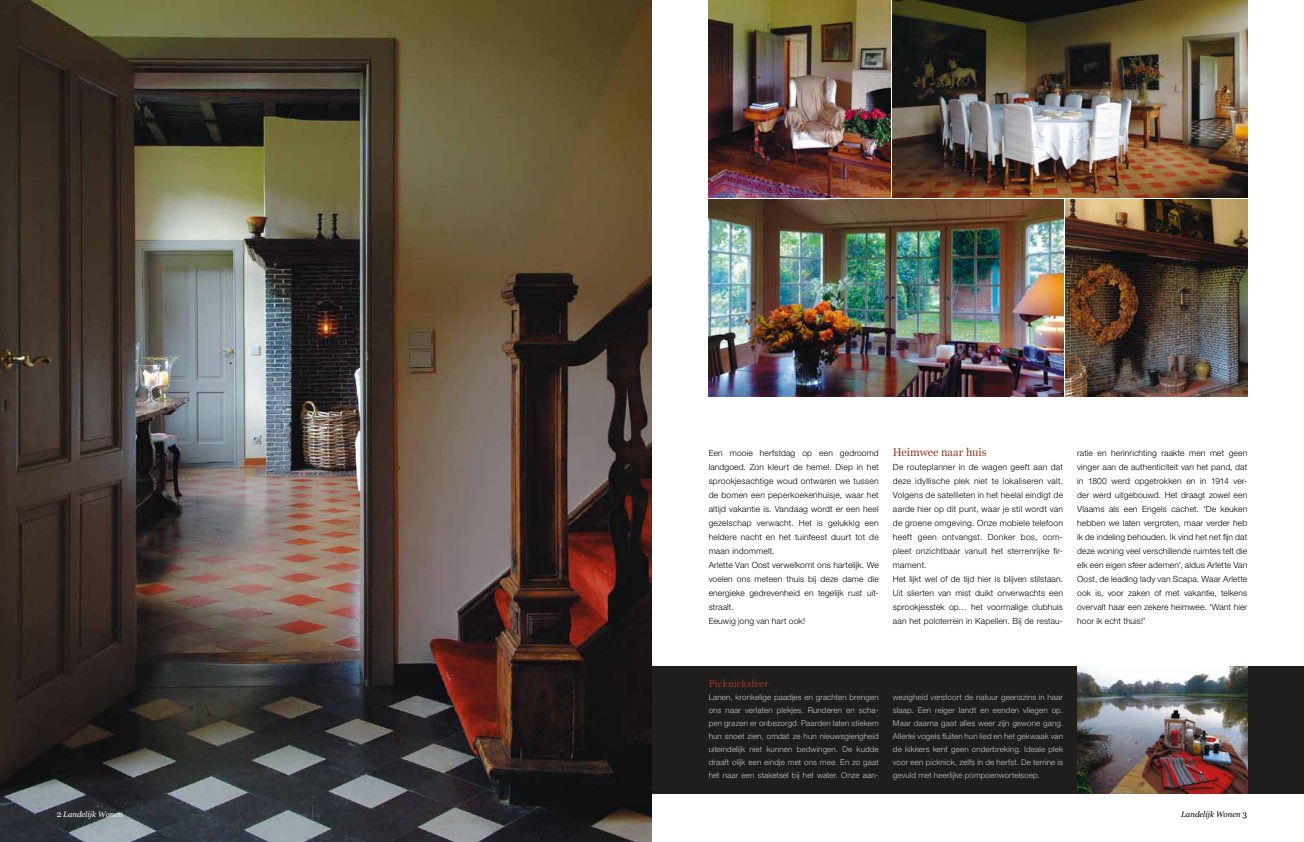
<style>
.page{position:relative;width:1304px;height:842px;background:#fff}
.page>*{position:absolute;margin:0;border:0;box-sizing:border-box;transform-origin:0 0}
.t1{font:11px "Georgia";letter-spacing:.005em;color:#933924}
.t2{font:10px "Georgia";letter-spacing:.005em;color:#933924}
.t3{font:300 8.5px/14px "Helvetica Neue LT Std";letter-spacing:.02em;color:#000}
.t4{font:300 8px/13px "Helvetica Neue LT Std";letter-spacing:.015em;color:#c7c5c5;text-align:justify}
.t5{font:italic 7.8px "Georgia";color:#fff}
.t6{font:italic 7.8px "Georgia";color:#000}
.s1{font-style:normal;font-size:8.5px}
</style>
<div class="page">
<div style="left:652px;top:666px;width:652px;height:128px;background:#201d1d"></div>
<img style="left:893px;top:0;width:354px;height:197px">
<img style="left:709px;top:0;width:181px;height:197px">
<img style="left:709px;top:200px;width:354px;height:197px">
<img style="left:1066px;top:200px;width:181px;height:197px">
<img style="left:1077px;top:666px;width:170px;height:128px">
<img style="left:0;top:0;width:652px;height:842px">
<p class="t3" style="left:709px;top:445px;width:172px">Een mooie herfstdag op een gedroomd landgoed. Zon kleurt de hemel. Diep in het sprookjesachtige woud ontwaren we tussen de bomen een peperkoekenhuisje, waar het altijd vakantie is. Vandaag wordt er een heel gezelschap verwacht. Het is gelukkig een heldere nacht en het tuinfeest duurt tot de maan indommelt.<br>Arlette Van Oost verwelkomt ons hartelijk. We voelen ons meteen thuis bij deze dame die energieke gedrevenheid en tegelijk rust uit&shy;straalt.<br>Eeuwig jong van hart ook!</p>
<p class="t1" style="left:893px;top:445px;width:95px">Heimwee naar huis</p>
<p class="t3" style="left:893px;top:459px;width:172px">De routeplanner in de wagen geeft aan dat deze idyllische plek niet te lokaliseren valt.<br>Volgens de satellieten in het heelal eindigt de aarde hier op dit punt, waar je stil wordt van de groene omgeving. Onze mobiele telefoon heeft geen ontvangst. Donker bos, com&shy;pleet onzichtbaar vanuit het sterrenrijke fir&shy;mament.<br>Het lijkt wel of de tijd hier is blijven stilstaan.<br>Uit slierten van mist duikt onverwachts een sprookjesstek op… het voormalige clubhuis aan het poloterrein in Kapellen. Bij de restau-</p>
<p class="t3" style="left:1077px;top:445px;width:172px;text-align:justify">ratie en herinrichting raakte men met geen vinger aan de authenticiteit van het pand, dat in 1800 werd opgetrokken en in 1914 ver&shy;der werd uitgebouwd. Het draagt zowel een Vlaams als een Engels cachet. ‘De keuken hebben we laten vergroten, maar verder heb ik de indeling behouden. Ik vind het net fijn dat deze woning veel verschillende ruimtes telt die elk een eigen sfeer ademen’, aldus Arlette Van Oost, de leading lady van Scapa. Waar Arlette ook is, voor zaken of met vakantie, telkens overvalt haar een zekere heimwee. ‘Want hier hoor ik echt thuis!’</p>
<p class="t2" style="left:709px;top:678px;width:61px">Picknicksfeer</p>
<p class="t4" style="left:709px;top:691px;width:172px">Lanen, kronkelige paadjes en grachten brengen ons naar verlaten plekjes. Runderen en scha&shy;pen grazen er onbezorgd. Paarden laten stiekem hun snoet zien, omdat ze hun nieuwsgierigheid uiteindelijk niet kunnen bedwingen. De kudde draaft olijk een eindje met ons mee. En zo gaat het naar een staketsel bij het water. Onze aan-</p>
<p class="t4" style="left:893px;top:691px;width:172px">wezigheid verstoort de natuur geenszins in haar slaap. Een reiger landt en eenden vliegen op.<br>Maar daarna gaat alles weer zijn gewone gang.<br>Allerlei vogels fluiten hun lied en het gekwaak van de kikkers kent geen onderbreking. Ideale plek voor een picknick, zelfs in de herfst. De terrine is gevuld met heerlijke pompoenwortelsoep.</p>
<p class="t5" style="left:57px;top:809px;width:68px"><span class="s1">2</span> Landelijk Wonen</p>
<p class="t6" style="left:1181px;top:809px;width:68px">Landelijk Wonen <span class="s1">3</span></p>
</div>
